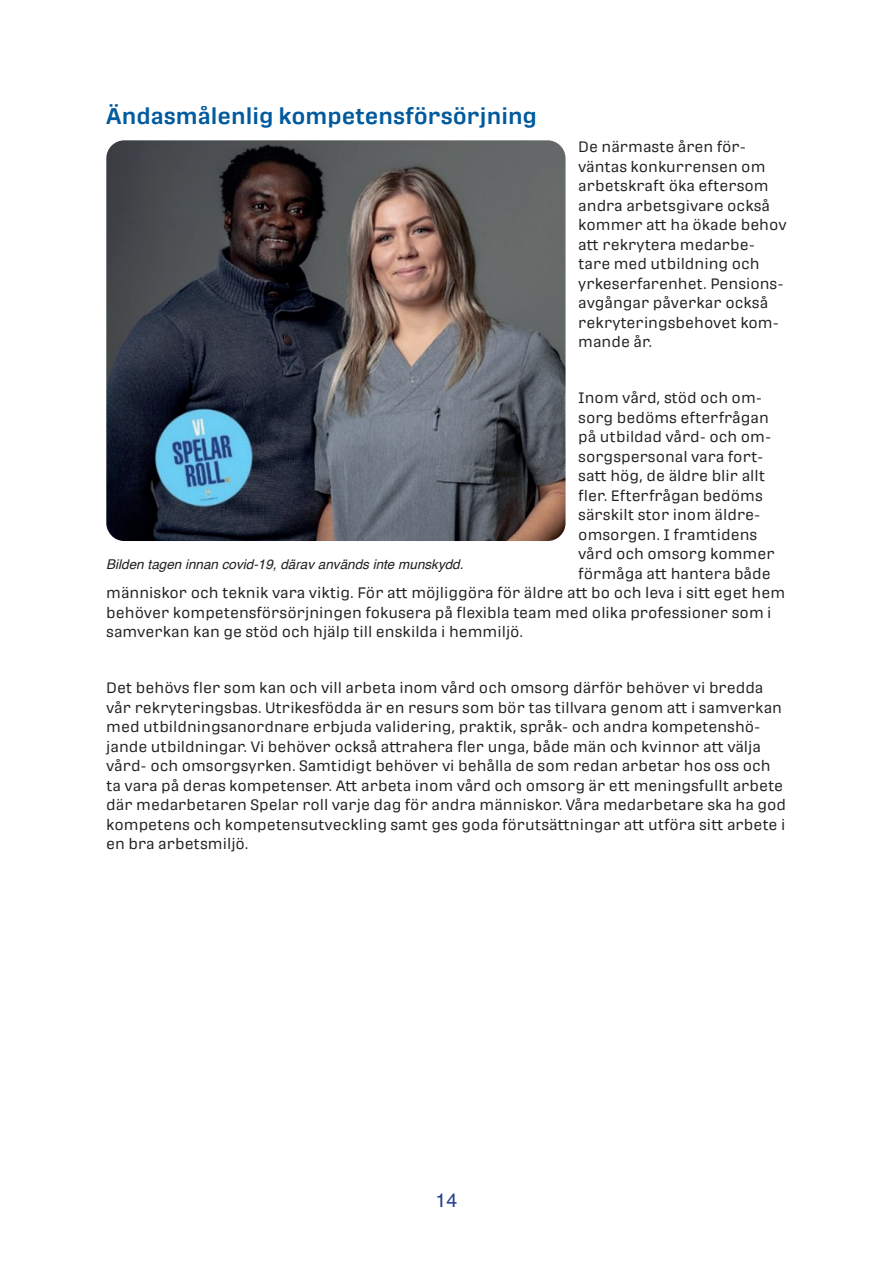
<style>
.page{position:relative;width:893px;height:1263px;background:#fff}
.page>*{position:absolute;margin:0;border:0;box-sizing:border-box;transform-origin:0 0}
.t1{font:600 22.5px "Protipo Wide";color:#015a9d}
.t2{font:19.5px "Helvetica";color:#253f8e}
.t3{font:15px/19.5px "Protipo Wide";color:#231f20}
.t4{font:italic 13.5px "Helvetica";color:#231f20}
</style>
<div class="page">
<img style="left:106px;top:140px;width:459px;height:401px">
<h1 class="t1" style="left:106px;top:103px;width:432px">Ändasmålenlig kompetensförsörjning</h1>
<p class="t3" style="left:578px;top:137px;width:210px">De närmaste åren för&shy;väntas konkurrensen om arbetskraft öka eftersom andra arbetsgivare också kommer att ha ökade behov att rekrytera medarbe&shy;tare med utbildning och yrkeserfarenhet. Pensions&shy;avgångar påverkar också rekryteringsbehovet kom&shy;mande år.</p>
<p class="t3" style="left:578px;top:388px;width:185px">Inom vård, stöd och om-</p>
<p class="t3" style="left:578px;top:408px;width:192px">sorg bedöms efterfrågan</p>
<p class="t3" style="left:578px;top:427px;width:195px">på utbildad vård- och om-</p>
<p class="t3" style="left:578px;top:447px;width:187px">sorgspersonal vara fort-</p>
<p class="t3" style="left:578px;top:466px;width:189px">satt hög, de äldre blir allt</p>
<p class="t3" style="left:578px;top:486px;width:186px">fler. Efterfrågan bedöms</p>
<p class="t3" style="left:578px;top:505px;width:184px">särskilt stor inom äldre-</p>
<p class="t3" style="left:578px;top:525px;width:180px">omsorgen. I framtidens</p>
<p class="t3" style="left:578px;top:544px;width:198px">vård och omsorg kommer</p>
<p class="t3" style="left:578px;top:564px;width:194px">förmåga att hantera både</p>
<p class="t3" style="left:106px;top:583px;width:680px">människor och teknik vara viktig. För att möjliggöra för äldre att bo och leva i sitt eget hem</p>
<p class="t3" style="left:106px;top:603px;width:667px">behöver kompetensförsörjningen fokusera på flexibla team med olika professioner som i</p>
<p class="t3" style="left:106px;top:622px;width:418px">samverkan kan ge stöd och hjälp till enskilda i hemmiljö.</p>
<p class="t4" style="left:106px;top:554px;width:359px">Bilden tagen innan covid-19, därav används inte munskydd.</p>
<p class="t3" style="left:106px;top:678px;width:681px">Det behövs fler som kan och vill arbeta inom vård och omsorg därför behöver vi bredda vår rekryteringsbas. Utrikesfödda är en resurs som bör tas tillvara genom att i samverkan med utbildningsanordnare erbjuda validering, praktik, språk- och andra kompetenshö&shy;jande utbildningar. Vi behöver också attrahera fler unga, både män och kvinnor att välja vård- och omsorgsyrken. Samtidigt behöver vi behålla de som redan arbetar hos oss och ta vara på deras kompetenser. Att arbeta inom vård och omsorg är ett meningsfullt arbete där medarbetaren Spelar roll varje dag för andra människor. Våra medarbetare ska ha god kompetens och kompetensutveckling samt ges goda förutsättningar att utföra sitt arbete i en bra arbetsmiljö.</p>
<h2 class="t2" style="left:436px;top:1185px;width:23px">14</h2>
</div>
